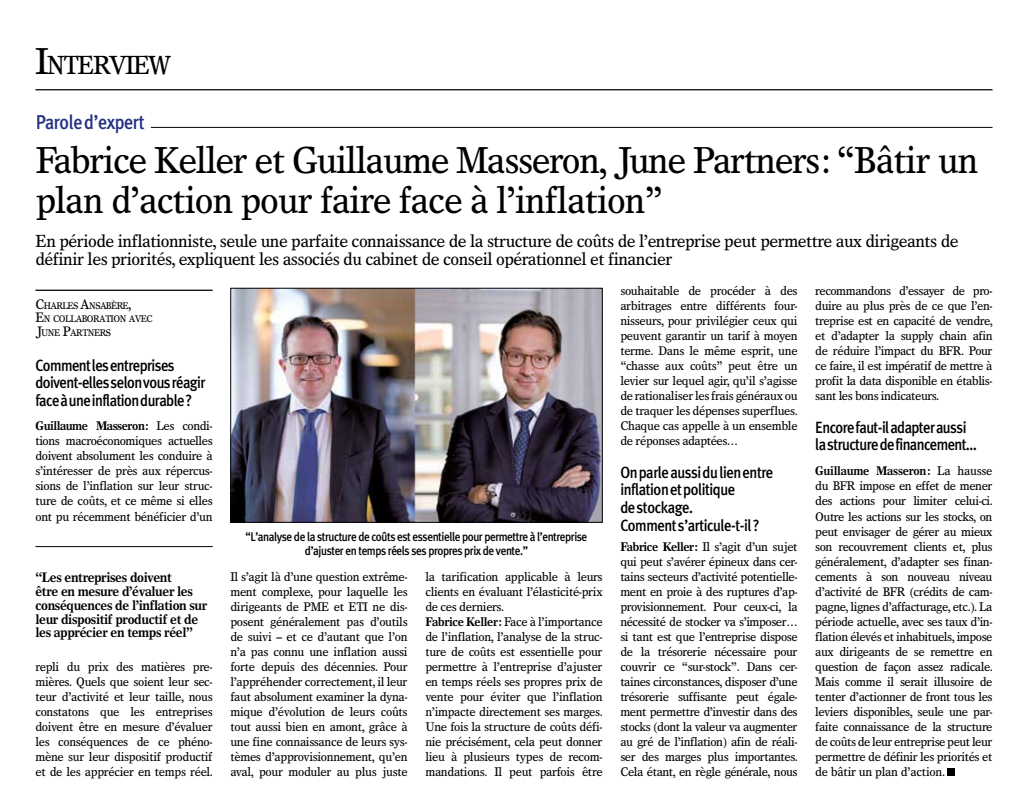
<style>
.page{position:relative;width:1028px;height:796px;background:#fff}
.page>*{position:absolute;margin:0;border:0;box-sizing:border-box;transform-origin:0 0}
.t1{font:37.5px/40px "Times Europa";letter-spacing:-.04em;color:#000;scale:.9 1}
.t2{font:26.25px "Times Europa";letter-spacing:-.07em;color:#000;scale:.9 1}
.t3{font:500 20px "Meta Plus";letter-spacing:-.025em;color:#243282;scale:.9 1}
.t4{font:17.5px/17.5px "Times Europa";letter-spacing:-.03em;color:#000;scale:.9 1}
.t5{font:500 16.25px/17.5px "Meta Plus";letter-spacing:-.04em;color:#000;scale:.9 1}
.t6{font:700 13.75px/13.8px "Times Europa";letter-spacing:-.03em;color:#000;scale:.9 1}
.t7{font:12.5px/15px "Times Europa";letter-spacing:-.03em;color:#000;text-align:justify;scale:.9 1}
.t8{font:500 12.5px/13.8px "Meta Plus";letter-spacing:-.04em;color:#000;text-align:center;scale:.9 1}
.t9{font:9.62px/13.8px "Times Europa";letter-spacing:-.055em;color:#000;scale:.9 1}
.s1{font-size:37.5px}
.s2{font-size:13.75px}
.s3{font-weight:700}
</style>
<div class="page">
<hr style="left:35px;top:89px;width:957px;height:1px;background:#000">
<div style="left:947px;top:768px;width:7px;height:7px;background:#000"></div>
<img style="left:232px;top:290px;width:368px;height:230px">
<div style="left:230px;top:288px;width:372px;height:234px;border:1px solid #000"></div>
<hr style="left:35px;top:546px;width:178px;height:1px;background:#000">
<hr style="left:35px;top:289px;width:178px;height:2px;background:#000">
<hr style="left:151px;top:127px;width:841px;height:1px;background:#000">
<h2 class="t2" style="left:35px;top:49px;width:153px"><span class="s1">I</span>NTERVIEW</h2>
<h3 class="t3" style="left:35px;top:111px;width:123px">Parole d’expert</h3>
<h1 class="t1" style="left:35px;top:139px;width:1049px">Fabrice Keller et Guillaume Masseron, June Partners: “Bâtir un plan d’action pour faire face à l’inflation”</h1>
<h3 class="t4" style="left:35px;top:232px;width:1027px">En période inflationniste, seule une parfaite connaissance de la structure de coûts de l’entreprise peut permettre aux dirigeants de définir les priorités, expliquent les associés du cabinet de conseil opérationnel et financier</h3>
<p class="t9" style="left:35px;top:298px;width:131px"><span class="s2">C</span>HARLES <span class="s2">A</span>NSABÈRE<span class="s2">,<br>E</span>N COLLABORATION AVEC<br><span class="s2">J</span>UNE <span class="s2">P</span>ARTNERS</p>
<h3 class="t5" style="left:35px;top:356px;width:190px">Comment les entreprises doivent-elles selon vous réagir face à une inflation durable?</h3>
<p class="t7" style="left:35px;top:418px;width:198px"><span class="s3">Guillaume Masseron:</span> Les condi&shy;tions macroéconomiques actuelles doivent absolument les conduire à s’intéresser de près aux répercus&shy;sions de l’inflation sur leur struc&shy;ture de coûts, et ce même si elles ont pu récemment bénéficier d’un</p>
<p class="t6" style="left:35px;top:570px;width:192px">“Les entreprises doivent<br>être en mesure d’évaluer les conséquences de l’inflation sur leur dispositif productif et de les apprécier en temps réel”</p>
<p class="t7" style="left:35px;top:658px;width:199px">repli du prix des matières pre&shy;mières. Quels que soient leur sec&shy;teur d’activité et leur taille, nous constatons que les entreprises doivent être en mesure d’évaluer les conséquences de ce phéno&shy;mène sur leur dispositif productif et de les apprécier en temps réel.</p>
<p class="t8" style="left:246px;top:529px;width:381px">“L’analyse de la structure de coûts est essentielle pour permettre à l’entreprise d’ajuster en temps réels ses propres prix de vente.”</p>
<p class="t7" style="left:230px;top:568px;width:198px">Il s’agit là d’une question extrême&shy;ment complexe, pour laquelle les dirigeants de PME et ETI ne dis&shy;posent généralement pas d’outils de suivi – et ce d’autant que l’on n’a pas connu une inflation aussi forte depuis des décennies. Pour l’appréhender correctement, il leur faut absolument examiner la dyna&shy;mique d’évolution de leurs coûts tout aussi bien en amont, grâce à une fine connaissance de leurs sys&shy;tèmes d’approvisionnement, qu’en aval, pour moduler au plus juste</p>
<p class="t7" style="left:425px;top:568px;width:199px;text-align:left">la tarification applicable à leurs clients en évaluant l’élasticité-prix de ces derniers.<br><span class="s3">Fabrice Keller:</span> Face à l’importance de l’inflation, l’analyse de la struc&shy;ture de coûts est essentielle pour permettre à l’entreprise d’ajuster en temps réels ses propres prix de vente pour éviter que l’inflation n’impacte directement ses marges.<br>Une fois la structure de coûts défi&shy;nie précisément, cela peut donner lieu à plusieurs types de recom&shy;mandations. Il peut parfois être</p>
<p class="t7" style="left:620px;top:283px;width:199px">souhaitable de procéder à des arbitrages entre différents four&shy;nisseurs, pour privilégier ceux qui peuvent garantir un tarif à moyen terme. Dans le même esprit, une “chasse aux coûts” peut être un levier sur lequel agir, qu’il s’agisse de rationaliser les frais généraux ou de traquer les dépenses superflues.<br>Chaque cas appelle à un ensemble de réponses adaptées…</p>
<h3 class="t5" style="left:620px;top:463px;width:172px">On parle aussi du lien entre inflation et politique<br>de stockage.<br>Comment s’articule-t-il?</h3>
<p class="t7" style="left:620px;top:538px;width:199px"><span class="s3">Fabrice Keller:</span> Il s’agit d’un sujet qui peut s’avérer épineux dans cer&shy;tains secteurs d’activité potentielle&shy;ment en proie à des ruptures d’ap&shy;provisionnement. Pour ceux-ci, la nécessité de stocker va s’imposer… si tant est que l’entreprise dispose de la trésorerie nécessaire pour couvrir ce “sur-stock”. Dans cer&shy;taines circonstances, disposer d’une trésorerie suffisante peut égale&shy;ment permettre d’investir dans des stocks (dont la valeur va augmenter au gré de l’inflation) afin de réali&shy;ser des marges plus importantes.<br>Cela étant, en règle générale, nous</p>
<p class="t7" style="left:815px;top:283px;width:199px">recommandons d’essayer de pro&shy;duire au plus près de ce que l’en&shy;treprise est en capacité de vendre, et d’adapter la supply chain afin de réduire l’impact du BFR. Pour ce faire, il est impératif de mettre à profit la data disponible en établis&shy;sant les bons indicateurs.</p>
<h3 class="t5" style="left:815px;top:418px;width:181px">Encore faut-il adapter aussi la structure de financement…</h3>
<p class="t7" style="left:815px;top:463px;width:199px"><span class="s3">Guillaume Masseron:</span> La hausse du BFR impose en effet de mener des actions pour limiter celui-ci.<br>Outre les actions sur les stocks, on peut envisager de gérer au mieux son recouvrement clients et, plus généralement, d’adapter ses finan&shy;cements à son nouveau niveau d’activité de BFR (crédits de cam&shy;pagne, lignes d’affacturage, etc.). La période actuelle, avec ses taux d’in&shy;flation élevés et inhabituels, impose aux dirigeants de se remettre en question de façon assez radicale.<br>Mais comme il serait illusoire de tenter d’actionner de front tous les leviers disponibles, seule une par&shy;faite connaissance de la structure de coûts de leur entreprise peut leur permettre de définir les priorités et de bâtir un plan d’action.</p>
</div>
